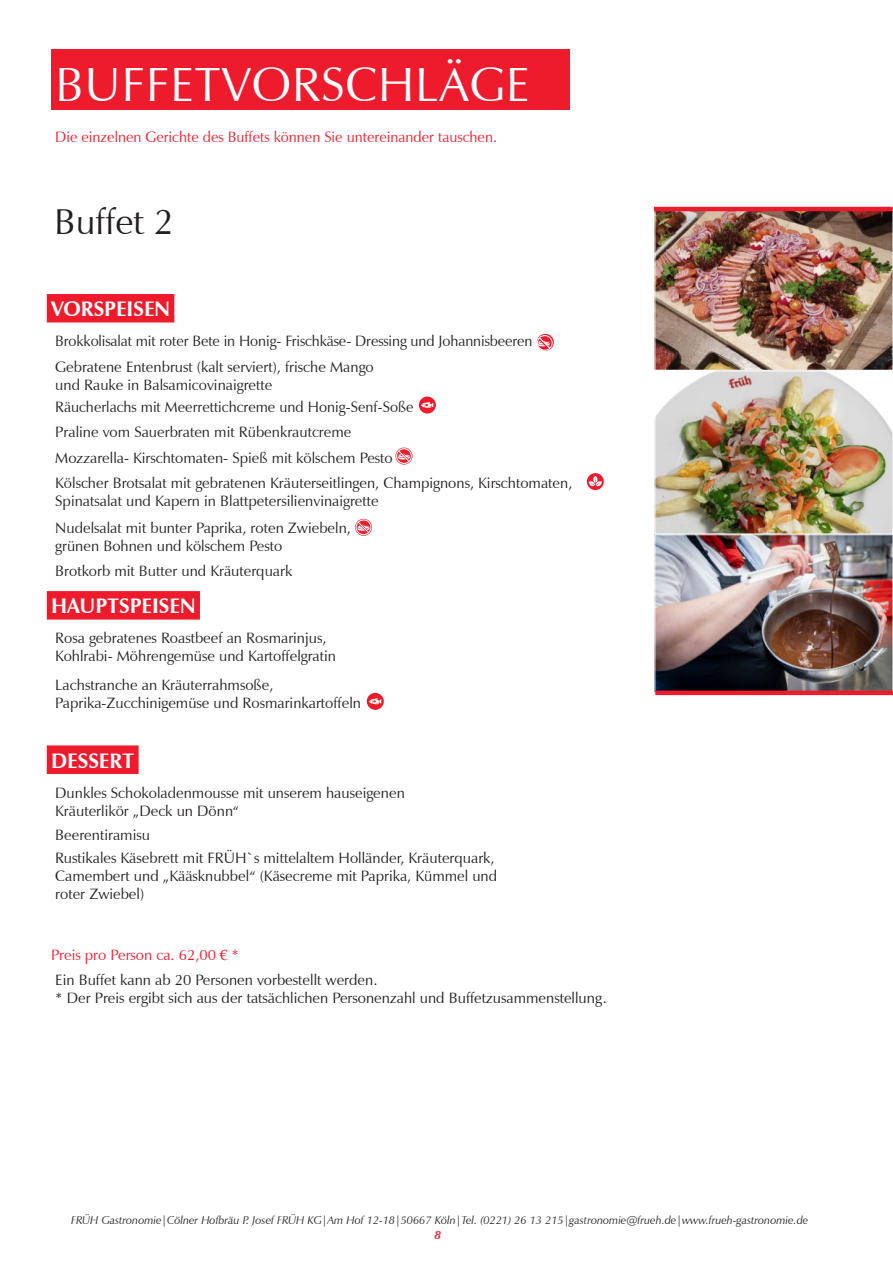
<style>
.page{position:relative;width:893px;height:1263px;background:#fff}
.page>*{position:absolute;margin:0;border:0;box-sizing:border-box;transform-origin:0 0}
.t1{font:48px "Zapf Humanist 601 BT";letter-spacing:.015em;color:#fff}
.t2{font:36px "Zapf Humanist 601 BT";color:#231f20}
.t3{font:700 21px "Zapf Humanist 601 BT";color:#fff}
.t4{font:15px/18px "Zapf Humanist 601 BT";color:#231f20}
.t5{font:15px "Zapf Humanist 601 BT";color:#ee1b2d}
.t6{font:italic 700 12px "Zapf Humanist 601 BT";color:#ee1b2d}
.t7{font:italic 11.25px "Zapf Humanist 601 BT";color:#231f20}
.s1{color:#ee1b2d}
.s2{font-family:"Palatino";color:#ee1b2d}
</style>
<div class="page">
<div style="left:51px;top:49px;width:519px;height:61px;background:#ee1b2d"></div>
<img style="left:656px;top:211px;width:235px;height:158px">
<div style="left:654px;top:209px;width:239px;height:162px;border:1px solid #fff"></div>
<img style="left:656px;top:373px;width:235px;height:159px">
<div style="left:654px;top:371px;width:239px;height:163px;border:1px solid #fff"></div>
<img style="left:656px;top:536px;width:235px;height:155px">
<div style="left:654px;top:534px;width:239px;height:160px;border:1px solid #fff"></div>
<hr style="left:654px;top:207px;width:238px;height:4px;background:#ee1b2d">
<hr style="left:655px;top:691px;width:238px;height:4px;background:#ee1b2d">
<div style="left:47px;top:294px;width:127px;height:28px;background:#ee1b2d"></div>
<div style="left:47px;top:591px;width:153px;height:29px;background:#ee1b2d"></div>
<div style="left:47px;top:745px;width:92px;height:29px;background:#ee1b2d"></div>
<svg style="left:537px;top:335px;width:16px;height:16px"></svg>
<svg style="left:587px;top:473px;width:17px;height:17px"></svg>
<svg style="left:589px;top:476px;width:13px;height:10px"></svg>
<svg style="left:419px;top:396px;width:17px;height:18px"></svg>
<svg style="left:421px;top:402px;width:13px;height:6px"></svg>
<svg style="left:396px;top:448px;width:16px;height:16px"></svg>
<svg style="left:355px;top:519px;width:17px;height:17px"></svg>
<svg style="left:356px;top:519px;width:15px;height:16px"></svg>
<div style="left:367px;top:693px;width:17px;height:17px;background:#ee1b2d;border-radius:50%"></div>
<svg style="left:369px;top:698px;width:13px;height:6px"></svg>
<h1 class="t1" style="left:55px;top:65px;width:476px">BUFFETVORSCHLÄGE</h1>
<p class="t5" style="left:55px;top:131px;width:443px">Die einzelnen Gerichte des Buffets können Sie untereinander tauschen.</p>
<h2 class="t2" style="left:54px;top:207px;width:121px">Buffet 2</h2>
<h3 class="t3" style="left:51px;top:300px;width:121px">VORSPEISEN</h3>
<p class="t4" style="left:55px;top:330px;width:479px;line-height:25.5px">Brokkolisalat mit roter Bete in Honig- Frischkäse- Dressing und Johannisbeeren<br>Gebratene Entenbrust (kalt serviert), frische Mango</p>
<p class="t4" style="left:55px;top:375px;width:360px;line-height:22px">und Rauke in Balsamicovinaigrette<br>Räucherlachs mit Meerrettichcreme und Honig-Senf-Soße</p>
<p class="t4" style="left:55px;top:421px;width:519px;line-height:25.5px">Praline vom Sauerbraten mit Rübenkrautcreme<br>Mozzarella- Kirschtomaten- Spieß mit kölschem Pesto<br>Kölscher Brotsalat mit gebratenen Kräuterseitlingen, Champignons, Kirschtomaten,</p>
<p class="t4" style="left:55px;top:490px;width:325px;line-height:26.2px">Spinatsalat und Kapern in Blattpetersilienvinaigrette<br>Nudelsalat mit bunter Paprika, roten Zwiebeln,</p>
<p class="t4" style="left:55px;top:534px;width:239px;line-height:25.3px">grünen Bohnen und kölschem Pesto<br>Brotkorb mit Butter und Kräuterquark</p>
<h3 class="t3" style="left:51px;top:597px;width:146px">HAUPTSPEISEN</h3>
<p class="t4" style="left:55px;top:631px;width:282px">Rosa gebratenes Roastbeef an Rosmarinjus,<br>Kohlrabi- Möhrengemüse und Kartoffelgratin</p>
<p class="t4" style="left:55px;top:677px;width:307px">Lachstranche an Kräuterrahmsoße,<br>Paprika-Zucchinigemüse und Rosmarinkartoffeln</p>
<h3 class="t3" style="left:51px;top:752px;width:85px">DESSERT</h3>
<p class="t4" style="left:55px;top:785px;width:351px">Dunkles Schokoladenmousse mit unserem hauseigenen<br>Kräuterlikör „Deck un Dönn“</p>
<p class="t4" style="left:55px;top:825px;width:441px;line-height:23px">Beerentiramisu<br>Rustikales Käsebrett mit FRÜH`s mittelaltem Holländer, Kräuterquark,</p>
<p class="t4" style="left:55px;top:868px;width:443px">Camembert und „Kääsknubbel“ (Käsecreme mit Paprika, Kümmel und roter Zwiebel)</p>
<p class="t4" style="left:51px;top:944px;width:328px;line-height:24.5px"><span class="s1">Preis pro Person ca. 62,00</span> <span class="s2">€</span> <span class="s1">*<br></span>Ein Buffet kann ab 20 Personen vorbestellt werden.</p>
<p class="t4" style="left:55px;top:990px;width:553px">* Der Preis ergibt sich aus der tatsächlichen Personenzahl und Buffetzusammenstellung.</p>
<p class="t7" style="left:71px;top:1215px;width:739px">FRÜH Gastronomie|Cölner Hofbräu P. Josef FRÜH KG|Am Hof 12-18|50667 Köln|Tel. (0221) 26 13 215|gastronomie@frueh.de|www.frueh-gastronomie.de</p>
<p class="t6" style="left:434px;top:1228px;width:8px">8</p>
</div>
